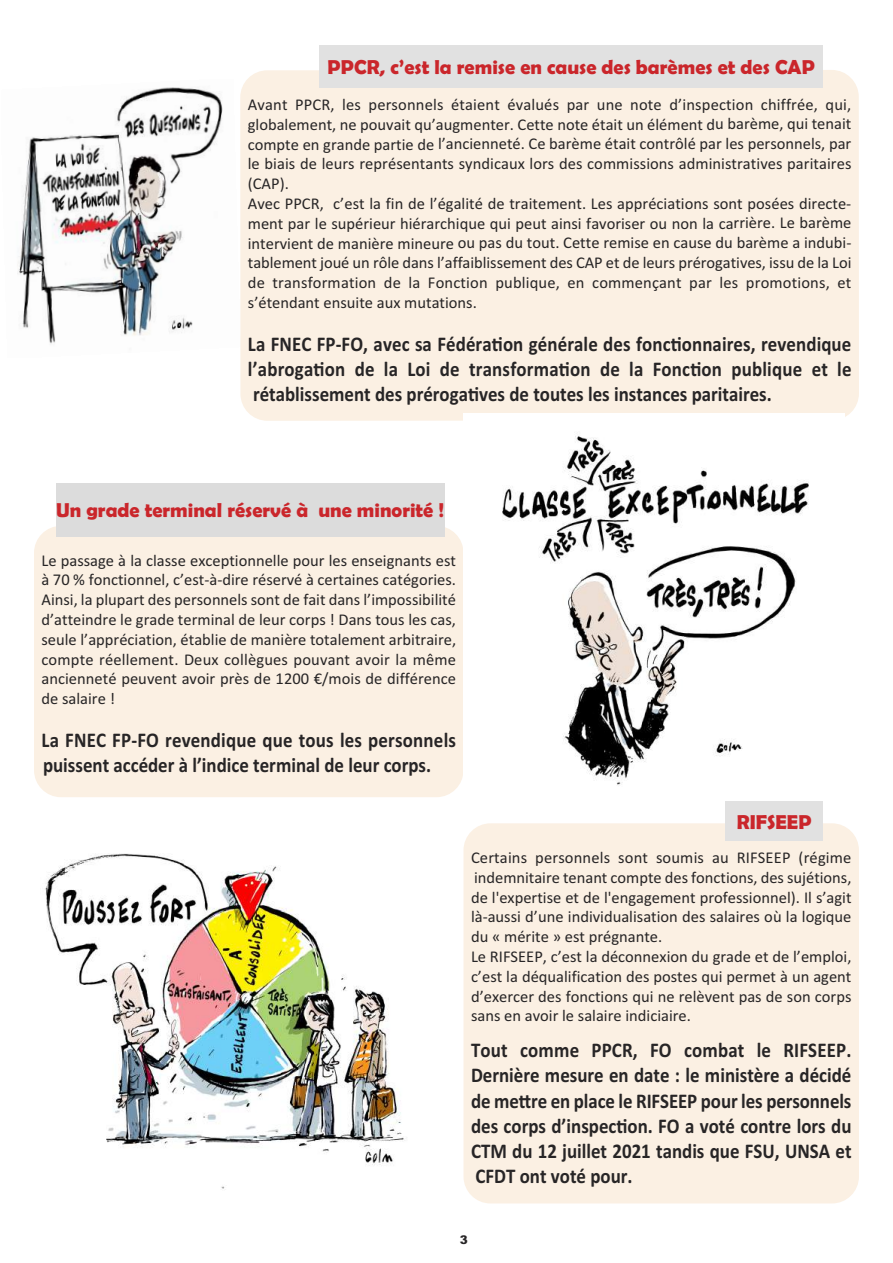
<style>
.page{position:relative;width:893px;height:1263px;background:#fff}
.page>*{position:absolute;margin:0;border:0;box-sizing:border-box;transform-origin:0 0}
.t1{font:700 21px/25.2px "Calibri";color:#272526;text-align:justify;scale:.9 1}
.t2{font:700 20.25px "Berlin Sans FB Demi";color:#ca262b}
.t3{font:16.5px/19.8px "Calibri";color:#272526}
.t4{font:900 12px "Arial";color:#272526}
</style>
<div class="page">
<div style="left:463px;top:823px;width:396px;height:380px;background:#fbf0e3;border-radius:27px"></div>
<div style="left:34px;top:526px;width:429px;height:271px;background:#fbf0e3;border-radius:27px"></div>
<div style="left:725px;top:802px;width:98px;height:39px;background:#e1e1e1"></div>
<img style="left:17px;top:87px;width:206px;height:257px">
<div style="left:56px;top:483px;width:388px;height:54px;background:#dcdcdc"></div>
<div style="left:240px;top:70px;width:619px;height:351px;background:#fbf0e3;border-radius:27px"></div>
<img style="left:467px;top:414px;width:375px;height:371px">
<img style="left:45px;top:853px;width:360px;height:336px">
<div style="left:319px;top:45px;width:504px;height:43px;background:#e1e1e1"></div>
<p class="t2" style="left:328px;top:60px;width:489px">PPCR, c’est la remise en cause des barèmes et des CAP</p>
<p class="t3" style="left:248px;top:96px;width:605px">Avant PPCR, les personnels étaient évalués par une note d’inspection chiffrée, qui, globalement, ne pouvait qu’augmenter. Cette note était un élément du barème, qui tenait compte en grande partie de l’ancienneté. Ce barème était contrôlé par les personnels, par le biais de leurs représentants syndicaux lors des commissions administratives paritaires (CAP).<br>Avec PPCR, c’est la fin de l’égalité de traitement. Les appréciations sont posées directe&shy;ment par le supérieur hiérarchique qui peut ainsi favoriser ou non la carrière. Le barème intervient de manière mineure ou pas du tout. Cette remise en cause du barème a indubi&shy;tablement joué un rôle dans l’affaiblissement des CAP et de leurs prérogatives, issu de la Loi de transformation de la Fonction publique, en commençant par les promotions, et s’étendant ensuite aux mutations.</p>
<p class="t1" style="left:248px;top:333px;width:672px">La FNEC FP-FO, avec sa Fédération générale des fonctionnaires, revendique l’abrogation de la Loi de transformation de la Fonction publique et le rétablissement des prérogatives de toutes les instances paritaires.</p>
<p class="t2" style="left:56px;top:503px;width:390px">Un grade terminal réservé à une minorité !</p>
<p class="t3" style="left:42px;top:551px;width:416px;text-align:justify">Le passage à la classe exceptionnelle pour les enseignants est à 70 % fonctionnel, c’est-à-dire réservé à certaines catégories.<br>Ainsi, la plupart des personnels sont de fait dans l’impossibilité d’atteindre le grade terminal de leur corps ! Dans tous les cas, seule l’appréciation, établie de manière totalement arbitraire, compte réellement. Deux collègues pouvant avoir la même ancienneté peuvent avoir près de 1200 €/mois de différence de salaire !</p>
<p class="t1" style="left:42px;top:729px;width:462px">La FNEC FP-FO revendique que tous les personnels puissent accéder à l’indice terminal de leur corps.</p>
<p class="t2" style="left:737px;top:814px;width:76px">RIFSEEP</p>
<p class="t3" style="left:471px;top:849px;width:382px">Certains personnels sont soumis au RIFSEEP (régime indemnitaire tenant compte des fonctions, des sujétions, de l'expertise et de l'engagement professionnel). Il s’agit là-aussi d’une individualisation des salaires où la logique du « mérite » est prégnante.<br>Le RIFSEEP, c’est la déconnexion du grade et de l’emploi, c’est la déqualification des postes qui permet à un agent d’exercer des fonctions qui ne relèvent pas de son corps sans en avoir le salaire indiciaire.</p>
<p class="t1" style="left:471px;top:1039px;width:424px">Tout comme PPCR, FO combat le RIFSEEP.<br>Dernière mesure en date : le ministère a décidé de mettre en place le RIFSEEP pour les personnels des corps d’inspection. FO a voté contre lors du CTM du 12 juillet 2021 tandis que FSU, UNSA et CFDT ont voté pour.</p>
<p class="t4" style="left:460px;top:1233px;width:10px">3</p>
</div>
